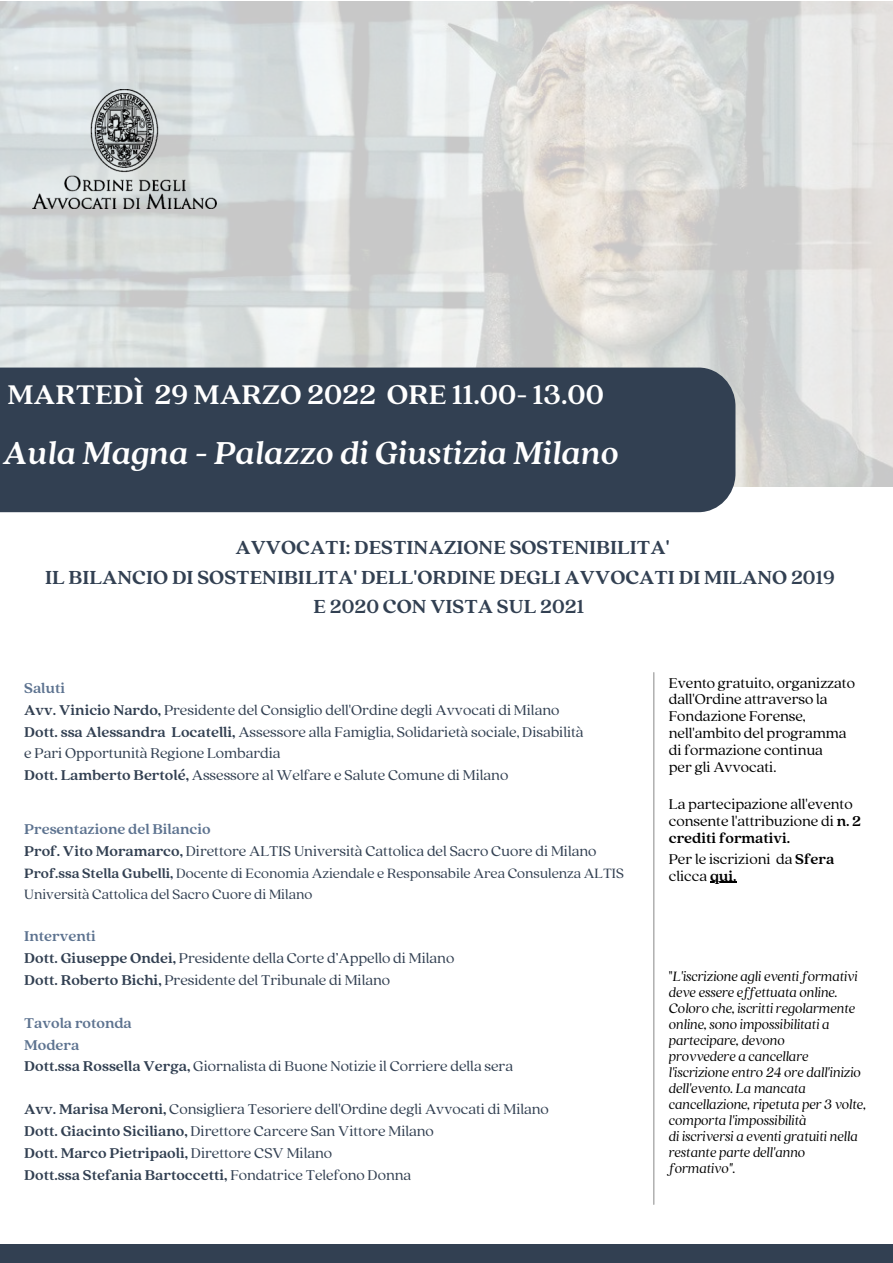
<style>
.page{position:relative;width:893px;height:1263px;background:#fff}
.page>*{position:absolute;margin:0;border:0;box-sizing:border-box;transform-origin:0 0}
.t1{font:italic 700 35.25px "Quincy CF";color:#fff}
.t2{font:700 30px "Quincy CF";color:#fff}
.t3{font:700 21px "Quincy CF";color:#324052}
.t4{font:15.75px "Quincy CF";color:#324052}
.t5{font:15.75px/16.9px "Quincy CF";color:#000}
.t6{font:700 15.75px "Quincy CF";color:#324052}
.t7{font:700 15.75px "Quincy CF";color:#5d7390}
.t8{font:italic 15px/16px "Quincy CF";color:#000}
.t9{font:15px/20.9px "Quincy CF";color:#324052}
.s1{font-weight:700}
.s2{font-weight:400}
.s3{font-style:normal}
</style>
<div class="page">
<img style="left:0;top:2px;width:893px;height:484px">
<div style="left:0;top:360px;width:735px;height:152px;background:#324052"></div>
<hr style="left:653px;top:672px;width:1px;height:532px;background:#888">
<div style="left:0;top:1244px;width:893px;height:19px;background:#324052"></div>
<img style="left:32px;top:89px;width:185px;height:120px">
<hr style="left:710px;top:881px;width:26px;height:2px;background:#000">
<p class="t2" style="left:8px;top:375px;width:598px">MARTEDÌ 29 MARZO 2022 ORE 11.00- 13.00</p>
<p class="t1" style="left:3px;top:430px;width:617px">Aula Magna - Palazzo di Giustizia Milano</p>
<p class="t3" style="left:235px;top:534px;width:435px">AVVOCATI: DESTINAZIONE SOSTENIBILITA'</p>
<p class="t3" style="left:45px;top:563px;width:791px">IL BILANCIO DI SOSTENIBILITA' DELL'ORDINE DEGLI AVVOCATI DI MILANO 2019</p>
<p class="t3" style="left:313px;top:592px;width:272px">E 2020 CON VISTA SUL 2021</p>
<p class="t7" style="left:24px;top:677px;width:42px">Saluti</p>
<p class="t4" style="left:24px;top:699px;width:537px"><span class="s1">Avv. Vinicio Nardo,</span> Presidente del Consiglio dell'Ordine degli Avvocati di Milano</p>
<p class="t4" style="left:24px;top:721px;width:561px"><span class="s1">Dott. ssa Alessandra Locatelli,</span> Assessore alla Famiglia, Solidarietà sociale, Disabilità</p>
<p class="t4" style="left:24px;top:743px;width:258px">e Pari Opportunità Regione Lombardia</p>
<p class="t4" style="left:24px;top:765px;width:485px"><span class="s1">Dott. Lamberto Bertolé,</span> Assessore al Welfare e Salute Comune di Milano</p>
<p class="t7" style="left:24px;top:819px;width:188px">Presentazione del Bilancio</p>
<p class="t4" style="left:24px;top:841px;width:574px"><span class="s1">Prof. Vito Moramarco,</span> Direttore ALTIS Università Cattolica del Sacro Cuore di Milano</p>
<p class="t9" style="left:24px;top:861px;width:601px"><span class="s1">Prof.ssa Stella Gubelli,</span> Docente di Economia Aziendale e Responsabile Area Consulenza ALTIS<br>Università Cattolica del Sacro Cuore di Milano</p>
<p class="t7" style="left:24px;top:926px;width:73px">Interventi</p>
<p class="t4" style="left:24px;top:948px;width:431px"><span class="s1">Dott. Giuseppe Ondei,</span> Presidente della Corte d’Appello di Milano</p>
<p class="t4" style="left:24px;top:969px;width:367px"><span class="s1">Dott. Roberto Bichi,</span> Presidente del Tribunale di Milano</p>
<p class="t7" style="left:24px;top:1012px;width:109px">Tavola rotonda</p>
<p class="t7" style="left:24px;top:1034px;width:57px">Modera</p>
<p class="t4" style="left:24px;top:1056px;width:490px"><span class="s1">Dott.ssa Rossella Verga,</span> Giornalista di Buone Notizie il Corriere della sera</p>
<p class="t4" style="left:24px;top:1099px;width:526px"><span class="s1">Avv. Marisa Meroni,</span> Consigliera Tesoriere dell'Ordine degli Avvocati di Milano</p>
<p class="t4" style="left:24px;top:1121px;width:411px"><span class="s1">Dott. Giacinto Siciliano,</span> Direttore Carcere San Vittore Milano</p>
<p class="t6" style="left:24px;top:1143px;width:309px">Dott. Marco Pietripaoli, <span class="s2">Direttore CSV Milano</span></p>
<p class="t6" style="left:24px;top:1165px;width:388px">Dott.ssa Stefania Bartoccetti, <span class="s2">Fondatrice Telefono Donna</span></p>
<p class="t5" style="left:669px;top:673px;width:188px">Evento gratuito, organizzato dall'Ordine attraverso la<br>Fondazione Forense, nell'ambito del programma</p>
<p class="t5" style="left:669px;top:740px;width:156px">di formazione continua</p>
<p class="t5" style="left:669px;top:757px;width:109px">per gli Avvocati.</p>
<p class="t5" style="left:669px;top:795px;width:194px">La partecipazione all'evento consente l'attribuzione di <span class="s1">n. 2 crediti formativi.</span></p>
<p class="t5" style="left:669px;top:850px;width:167px">Per le iscrizioni da <span class="s1">Sfera </span>clicca <span class="s1">qui.</span></p>
<p class="t8" style="left:669px;top:967px;width:190px"><span class="s3">"</span>L'iscrizione agli eventi formativi deve essere effettuata online.<br>Coloro che, iscritti regolarmente online, sono impossibilitati a partecipare, devono</p>
<p class="t8" style="left:669px;top:1048px;width:199px">provvedere a cancellare l'iscrizione entro 24 ore dall'inizio dell'evento. La mancata cancellazione, ripetuta per 3 volte, comporta l'impossibilità</p>
<p class="t8" style="left:669px;top:1128px;width:190px">di iscriversi a eventi gratuiti nella restante parte dell'anno formativo".</p>
</div>
